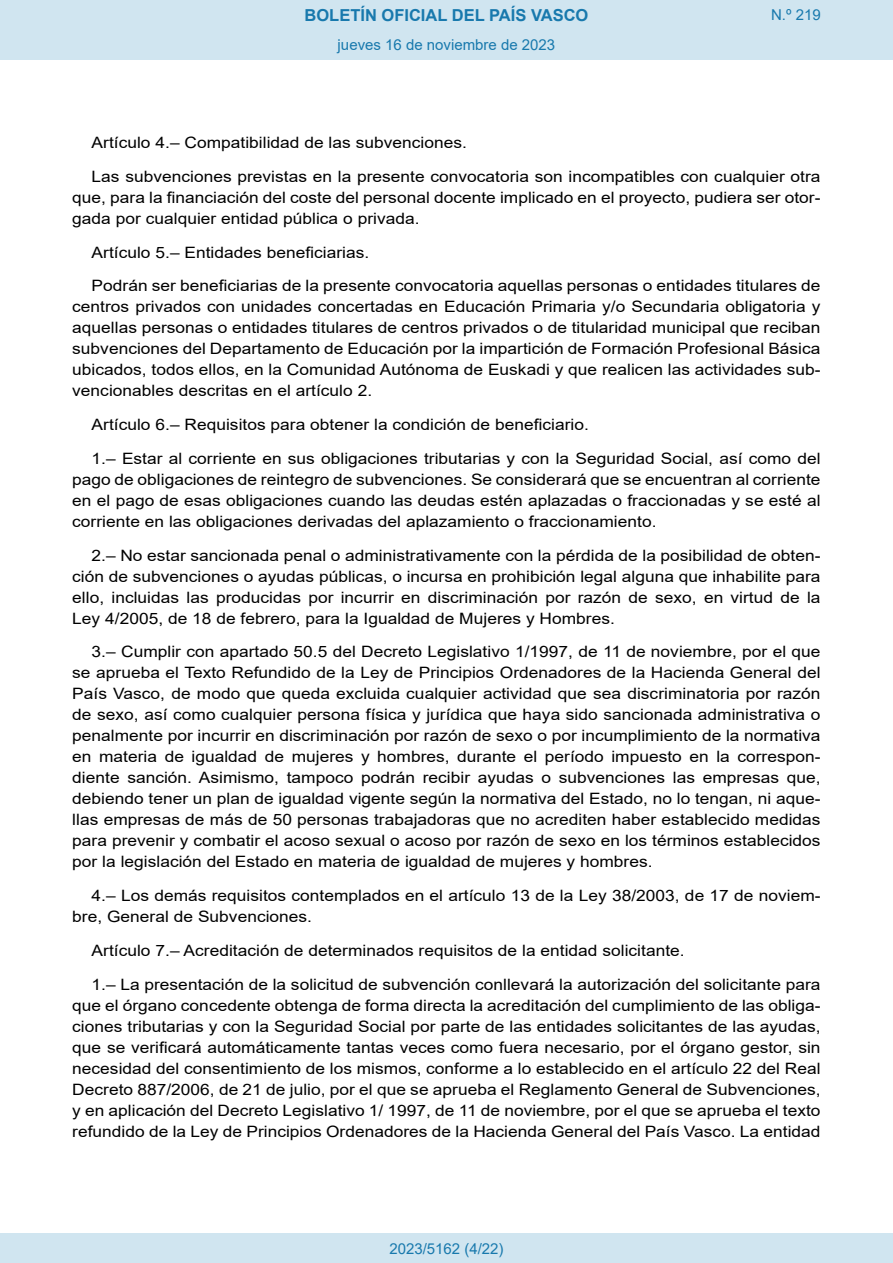
<style>
.page{position:relative;width:893px;height:1263px;background:#fff}
.page>*{position:absolute;margin:0;border:0;box-sizing:border-box;transform-origin:0 0}
.t1{font:700 16.5px "Arial";color:#1879ad}
.BOPVDetalle{font:15.6px/21px "Arial";color:#000;text-align:justify;scale:1.11 1}
.Paginacion_Centro{font:15px "Arial";color:#1879ad}
</style>
<div class="page">
<div style="left:0;top:0;width:893px;height:60px;background:#d0e5f0"></div>
<div style="left:0;top:1233px;width:893px;height:30px;background:#d0e5f0"></div>
<p class="t1" style="left:305px;top:3px;width:285px">BOLETÍN OFICIAL DEL PAÍS VASCO</p>
<p class="Paginacion_Centro" style="left:338px;top:35px;width:219px">jueves 16 de noviembre de 2023</p>
<p class="Paginacion_Centro" style="left:771px;top:5px;width:51px">N.º 219</p>
<p class="BOPVDetalle" style="left:92px;top:132px;width:340px">Artículo 4.– Compatibilidad de las subvenciones.</p>
<p class="BOPVDetalle" style="left:72px;top:166px;width:676px;text-indent:19px">Las subvenciones previstas en la presente convocatoria son incompatibles con cualquier otra que, para la financiación del coste del personal docente implicado en el proyecto, pudiera ser otor&shy;gada por cualquier entidad pública o privada.</p>
<p class="BOPVDetalle" style="left:92px;top:242px;width:252px">Artículo 5.– Entidades beneficiarias.</p>
<p class="BOPVDetalle" style="left:72px;top:275px;width:676px;text-indent:19px">Podrán ser beneficiarias de la presente convocatoria aquellas personas o entidades titulares de centros privados con unidades concertadas en Educación Primaria y/o Secundaria obligatoria y aquellas personas o entidades titulares de centros privados o de titularidad municipal que reciban subvenciones del Departamento de Educación por la impartición de Formación Profesional Básica ubicados, todos ellos, en la Comunidad Autónoma de Euskadi y que realicen las actividades sub&shy;vencionables descritas en el artículo 2.</p>
<p class="BOPVDetalle" style="left:92px;top:414px;width:449px">Artículo 6.– Requisitos para obtener la condición de beneficiario.</p>
<p class="BOPVDetalle" style="left:72px;top:448px;width:676px;text-indent:19px">1.– Estar al corriente en sus obligaciones tributarias y con la Seguridad Social, así como del pago de obligaciones de reintegro de subvenciones. Se considerará que se encuentran al corriente en el pago de esas obligaciones cuando las deudas estén aplazadas o fraccionadas y se esté al corriente en las obligaciones derivadas del aplazamiento o fraccionamiento.</p>
<p class="BOPVDetalle" style="left:72px;top:545px;width:676px;text-indent:19px">2.– No estar sancionada penal o administrativamente con la pérdida de la posibilidad de obten&shy;ción de subvenciones o ayudas públicas, o incursa en prohibición legal alguna que inhabilite para ello, incluidas las producidas por incurrir en discriminación por razón de sexo, en virtud de la Ley 4/2005, de 18 de febrero, para la Igualdad de Mujeres y Hombres.</p>
<p class="BOPVDetalle" style="left:72px;top:641px;width:676px;text-indent:19px">3.– Cumplir con apartado 50.5 del Decreto Legislativo 1/1997, de 11 de noviembre, por el que se aprueba el Texto Refundido de la Ley de Principios Ordenadores de la Hacienda General del País Vasco, de modo que queda excluida cualquier actividad que sea discriminatoria por razón de sexo, así como cualquier persona física y jurídica que haya sido sancionada administrativa o penalmente por incurrir en discriminación por razón de sexo o por incumplimiento de la normativa en materia de igualdad de mujeres y hombres, durante el período impuesto en la correspon&shy;diente sanción. Asimismo, tampoco podrán recibir ayudas o subvenciones las empresas que, debiendo tener un plan de igualdad vigente según la normativa del Estado, no lo tengan, ni aque&shy;llas empresas de más de 50 personas trabajadoras que no acrediten haber establecido medidas para prevenir y combatir el acoso sexual o acoso por razón de sexo en los términos establecidos por la legislación del Estado en materia de igualdad de mujeres y hombres.</p>
<p class="BOPVDetalle" style="left:72px;top:885px;width:676px;text-indent:19px">4.– Los demás requisitos contemplados en el artículo 13 de la Ley 38/2003, de 17 de noviem&shy;bre, General de Subvenciones.</p>
<p class="BOPVDetalle" style="left:92px;top:940px;width:536px">Artículo 7.– Acreditación de determinados requisitos de la entidad solicitante.</p>
<p class="BOPVDetalle" style="left:72px;top:974px;width:676px;text-indent:19px">1.– La presentación de la solicitud de subvención conllevará la autorización del solicitante para que el órgano concedente obtenga de forma directa la acreditación del cumplimiento de las obliga&shy;ciones tributarias y con la Seguridad Social por parte de las entidades solicitantes de las ayudas, que se verificará automáticamente tantas veces como fuera necesario, por el órgano gestor, sin necesidad del consentimiento de los mismos, conforme a lo establecido en el artículo 22 del Real Decreto 887/2006, de 21 de julio, por el que se aprueba el Reglamento General de Subvenciones, y en aplicación del Decreto Legislativo 1/ 1997, de 11 de noviembre, por el que se aprueba el texto refundido de la Ley de Principios Ordenadores de la Hacienda General del País Vasco. La entidad</p>
<p class="Paginacion_Centro" style="left:389px;top:1238px;width:116px">2023/5162 (4/22)</p>
</div>
